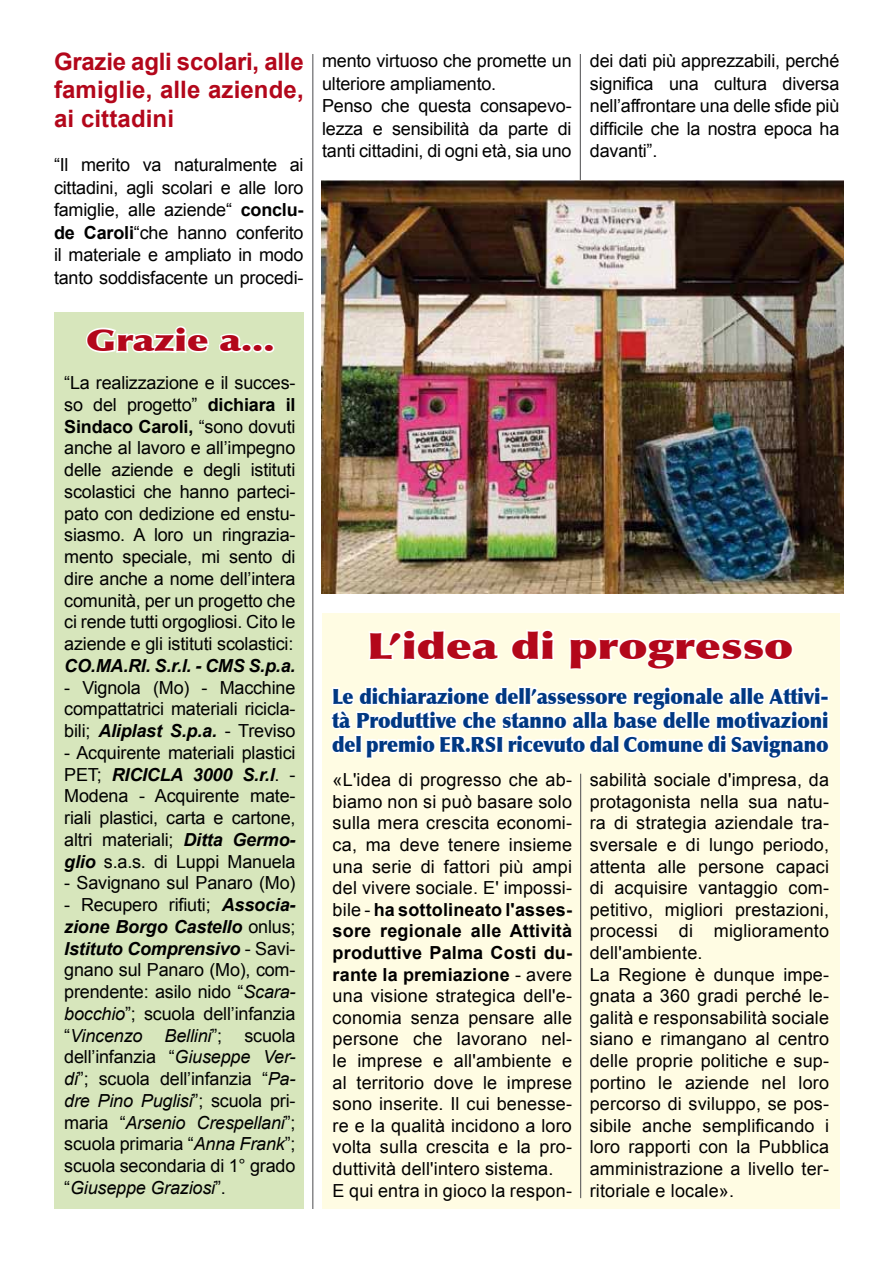
<style>
.page{position:relative;width:893px;height:1263px;background:#fff}
.page>*{position:absolute;margin:0;border:0;box-sizing:border-box;transform-origin:0 0}
.t1{font:900 36px "Optima";color:#b3071b;scale:1.25 1}
.t2{font:900 30px "Optima";color:#b3071b;scale:1.25 1}
.t3{font:700 24px/28.8px "Arial";letter-spacing:.005em;color:#b3071b;text-align:justify}
.t4{font:900 21px/24px "Optima";letter-spacing:-.01em;color:#003882;text-align:justify;scale:.92 1}
.t5{font:18px/21.6px "Arial";letter-spacing:.01em;color:#000;text-align:justify}
.t6{font:18px/22.5px "Arial";letter-spacing:-.01em;color:#000}
.t7{font:italic 700 18px "Arial";letter-spacing:-.01em;color:#000}
.s1{font-weight:700}
.s2{font-weight:700;font-style:italic}
.s3{font-style:italic}
</style>
<div class="page">
<div style="left:322px;top:614px;width:517px;height:595px;background:#fffce3"></div>
<svg style="left:368px;top:629px;width:132px;height:31px"></svg>
<svg style="left:511px;top:629px;width:43px;height:31px"></svg>
<svg style="left:569px;top:638px;width:225px;height:32px"></svg>
<svg style="left:330px;top:686px;width:500px;height:73px"></svg>
<div style="left:54px;top:312px;width:250px;height:897px;background:#d7e6bc"></div>
<svg style="left:86px;top:326px;width:189px;height:27px"></svg>
<hr style="left:313px;top:54px;width:1px;height:1155px;background:#4b4b4d">
<hr style="left:580px;top:774px;width:1px;height:424px;background:#4b4b4d">
<hr style="left:580px;top:54px;width:1px;height:154px;background:#4b4b4d">
<img style="left:322px;top:180px;width:521px;height:414px">
<h3 class="t3" style="left:54px;top:48px;width:251px">Grazie agli scolari, alle famiglie, alle aziende, ai cittadini</h3>
<p class="t5" style="left:54px;top:154px;width:251px;line-height:22.5px">“Il merito va naturalmente ai cittadini, agli scolari e alle loro famiglie, alle aziende“ <span class="s1">conclu&shy;de Caroli</span>“che hanno conferito il materiale e ampliato in modo tanto soddisfacente un procedi-</p>
<h2 class="t2" style="left:86px;top:322px;width:152px">Grazie a...</h2>
<p class="t5" style="left:64px;top:372px;width:233px">“La realizzazione e il succes&shy;so del progetto” <span class="s1">dichiara il Sindaco Caroli,</span> “sono dovuti anche al lavoro e all’impegno delle aziende e degli istituti scolastici che hanno parteci&shy;pato con dedizione ed enstu&shy;siasmo. A loro un ringrazia&shy;mento speciale, mi sento di dire anche a nome dell’intera comunità, per un progetto che ci rende tutti orgogliosi. Cito le aziende e gli istituti scolastici:</p>
<p class="t7" style="left:64px;top:654px;width:233px">CO.MA.RI. S.r.l. - CMS S.p.a.</p>
<p class="t5" style="left:64px;top:677px;width:233px">- Vignola (Mo) - Macchine compattatrici materiali ricicla&shy;bili; <span class="s2">Aliplast S.p.a.</span> - Treviso</p>
<p class="t5" style="left:64px;top:742px;width:233px">- Acquirente materiali plastici PET; <span class="s2">RICICLA 3000 S.r.l</span>. - Modena - Acquirente mate&shy;riali plastici, carta e cartone, altri materiali; <span class="s2">Ditta Germo&shy;glio</span> s.a.s. di Luppi Manuela</p>
<p class="t6" style="left:64px;top:872px;width:233px">- Savignano sul Panaro (Mo)</p>
<p class="t5" style="left:64px;top:894px;width:233px">- Recupero rifiuti; <span class="s2">Associa&shy;zione Borgo Castello</span> onlus; <span class="s2">Istituto Comprensivo</span> - Savi&shy;gnano sul Panaro (Mo), com&shy;prendente: asilo nido “<span class="s3">Scara&shy;bocchio</span>”; scuola dell’infanzia “<span class="s3">Vincenzo Bellini</span>”; scuola dell’infanzia “<span class="s3">Giuseppe Ver&shy;di</span>”; scuola dell’infanzia “<span class="s3">Pa&shy;dre Pino Puglisi</span>”; scuola pri&shy;maria “<span class="s3">Arsenio Crespellani</span>”; scuola primaria “<span class="s3">Anna Frank</span>”; scuola secondaria di 1° grado “<span class="s3">Giuseppe Graziosi</span>”.</p>
<p class="t6" style="left:322px;top:50px;width:251px">mento virtuoso che promette un ulteriore ampliamento.<br>Penso che questa consapevo&shy;lezza e sensibilità da parte di tanti cittadini, di ogni età, sia uno</p>
<p class="t5" style="left:590px;top:50px;width:251px;line-height:22.5px">dei dati più apprezzabili, perché significa una cultura diversa nell’affrontare una delle sfide più difficile che la nostra epoca ha davanti”.</p>
<h1 class="t1" style="left:367px;top:624px;width:342px">L’idea di progresso</h1>
<p class="t4" style="left:332px;top:684px;width:541px">Le dichiarazione dell’assessore regionale alle Attivi&shy;tà Produttive che stanno alla base delle motivazioni del premio ER.RSI ricevuto dal Comune di Savignano</p>
<p class="t5" style="left:333px;top:769px;width:241px;text-align:left">«L'idea di progresso che ab&shy;biamo non si può basare solo sulla mera crescita economi&shy;ca, ma deve tenere insieme una serie di fattori più ampi del vivere sociale. E' impossi&shy;bile - <span class="s1">ha sottolineato l'asses&shy;sore regionale alle Attività produttive Palma Costi du&shy;rante la premiazione</span> - avere una visione strategica dell'e&shy;conomia senza pensare alle persone che lavorano nel&shy;le imprese e all'ambiente e al territorio dove le imprese sono inserite. Il cui benesse&shy;re e la qualità incidono a loro volta sulla crescita e la pro&shy;duttività dell'intero sistema.<br>E qui entra in gioco la respon-</p>
<p class="t5" style="left:590px;top:769px;width:241px;text-align:left">sabilità sociale d'impresa, da protagonista nella sua natu&shy;ra di strategia aziendale tra&shy;sversale e di lungo periodo, attenta alle persone capaci di acquisire vantaggio com&shy;petitivo, migliori prestazioni, processi di miglioramento dell'ambiente.<br>La Regione è dunque impe&shy;gnata a 360 gradi perché le&shy;galità e responsabilità sociale siano e rimangano al centro delle proprie politiche e sup&shy;portino le aziende nel loro percorso di sviluppo, se pos&shy;sibile anche semplificando i loro rapporti con la Pubblica amministrazione a livello ter&shy;ritoriale e locale».</p>
</div>
